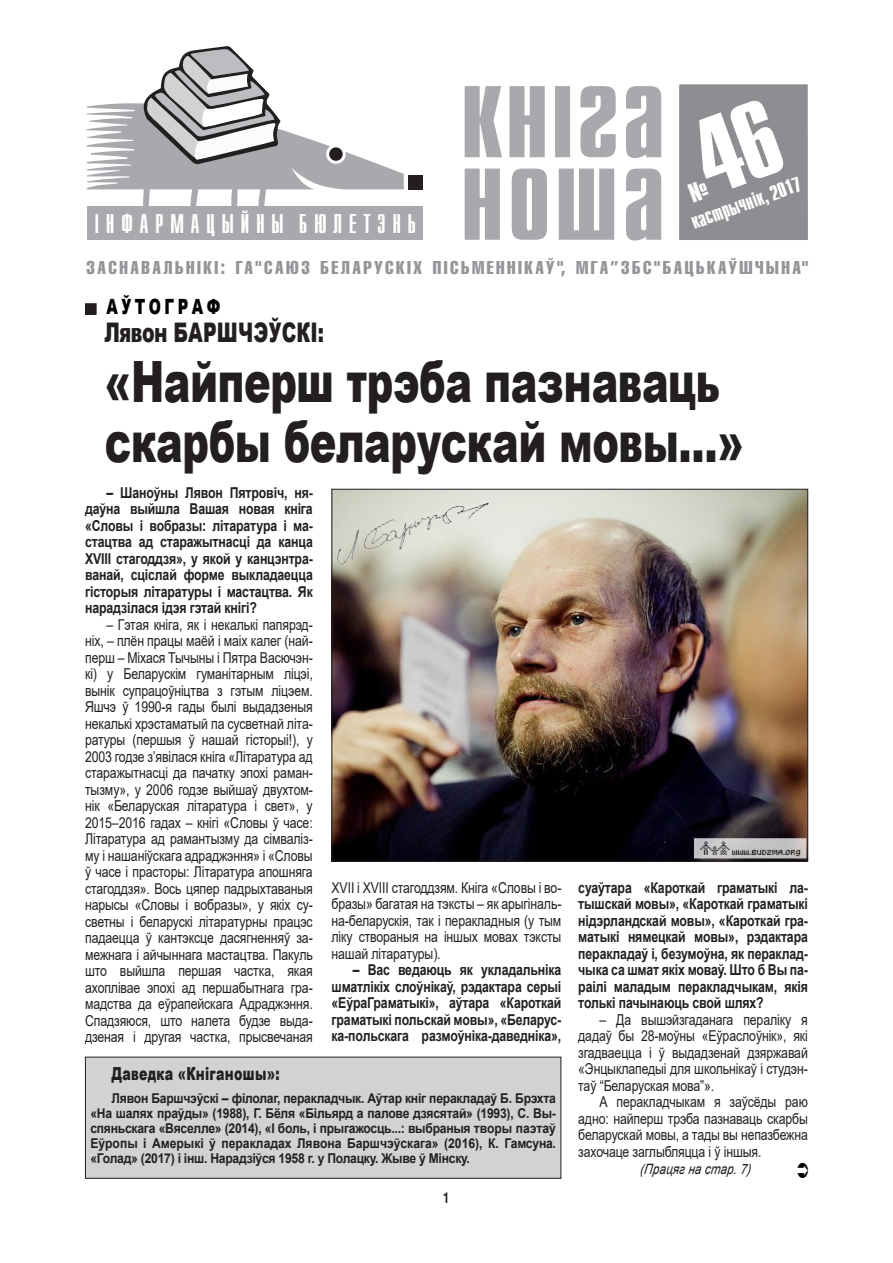
<style>
.page{position:relative;width:893px;height:1263px;background:#fff}
.page>*{position:absolute;margin:0;border:0;box-sizing:border-box;transform-origin:0 0}
.t1{font:900 57px/60px "Arial";letter-spacing:-.01em;color:#231f20;scale:.7 1}
.t2{font:27px "Compact C";letter-spacing:.24em;color:#fff}
.t3{font:900 27px "Arial";letter-spacing:.01em;color:#231f20;scale:.7 1}
.t4{font:700 21px "Compact C";color:#fff}
.t5{font:900 21px "Arial";letter-spacing:.235em;color:#000;scale:.7 1}
.t6{font:18.3px "Helios Compressed";letter-spacing:.14em;color:#939598}
.t7{font:900 18px "Arial";letter-spacing:.02em;color:#231f20;scale:.7 1}
.t8{font:15px/16.5px "Arial";letter-spacing:-.01em;color:#231f20;text-align:justify;scale:.82 1}
.t9{font:700 15px/16.5px "Arial";letter-spacing:-.01em;color:#231f20;text-align:justify;scale:.82 1}
.t10{font:700 15px "Helios Cond";color:#231f20;scale:.82 1}
.t11{font:italic 14.25px "Arial";color:#231f20;scale:.82 1}
.t12{font:700 13.5px/15px "Arial";letter-spacing:-.02em;color:#231f20;text-align:justify;scale:.9 1}
</style>
<div class="page">
<div style="left:85px;top:1057px;width:476px;height:121px;background:#d1d2d4"></div>
<div style="left:85px;top:1057px;width:476px;height:122px;border:1px solid #231f20"></div>
<div style="left:86px;top:304px;width:10px;height:10px;background:#231f20"></div>
<div style="left:85px;top:303px;width:12px;height:12px;border:2px solid #231f20"></div>
<svg style="left:465px;top:86px;width:196px;height:155px"></svg>
<div style="left:87px;top:206px;width:336px;height:34px;background:#a8a9ad"></div>
<div style="left:408px;top:175px;width:15px;height:14px;background:#231f20"></div>
<svg style="left:87px;top:46px;width:317px;height:160px"></svg>
<div style="left:679px;top:84px;width:129px;height:156px;background:#8c8e91"></div>
<img style="left:334px;top:491px;width:472px;height:368px">
<img style="left:331px;top:488px;width:182px;height:102px">
<h3 class="t4" style="left:688px;top:213px;width:117px;rotate:-20deg">кастрычнік, 2017</h3>
<h2 class="t2" style="left:95px;top:210px;width:323px">ІНФАРМАЦЫЙНЫ БЮЛЕТЭНЬ</h2>
<p class="t6" style="left:86px;top:256px;width:723px">ЗАСНАВАЛЬНІКІ: ГА"САЮЗ БЕЛАРУСКІХ ПІСЬМЕННІКАЎ", МГА”ЗБС"БАЦЬКАЎШЧЫНА"</p>
<h3 class="t5" style="left:107px;top:291px;width:164px">АЎТОГРАФ</h3>
<h2 class="t3" style="left:105px;top:312px;width:315px">Лявон БАРШЧЭЎСКІ:</h2>
<h1 class="t1" style="left:105px;top:350px;width:914px">«Найперш трэба пазнаваць скарбы беларускай мовы...»</h1>
<p class="t9" style="left:85px;top:484px;width:279px;text-indent:21px">– Шаноўны Лявон Пятровіч, ня&shy;даўна выйшла Вашая новая кніга «Словы і вобразы: літаратура і ма&shy;стацтва ад старажытнасці да канца XVIII стагоддзя», у якой у канцэнтра&shy;ванай, сціслай форме выкладаецца гісторыя літаратуры і мастацтва. Як нарадзілася ідэя гэтай кнігі?</p>
<p class="t8" style="left:85px;top:616px;width:279px;text-indent:21px">– Гэтая кніга, як і некалькі папярэд&shy;ніх, – плён працы маёй і маіх калег (най&shy;перш – Міхася Тычыны і Пятра Васючэн&shy;кі) у Беларускім гуманітарным ліцэі, вынік супрацоўніцтва з гэтым ліцэем.<br>Яшчэ ў 1990-я гады былі выдадзеныя некалькі хрэстаматый па сусветнай літа&shy;ратуры (першыя ў нашай гісторыі!), у 2003 годзе з’явілася кніга «Літаратура ад старажытнасці да пачатку эпохі раман&shy;тызму», у 2006 годзе выйшаў двухтом&shy;нік «Беларуская літаратура і свет», у 2015–2016 гадах – кнігі «Словы ў часе:<br>Літаратура ад рамантызму да сімваліз&shy;му і нашаніўскага адраджэння» і «Словы ў часе і прасторы: Літаратура апошняга стагоддзя». Вось цяпер падрыхтаваныя нарысы «Словы і вобразы», у якіх су&shy;светны і беларускі літаратурны працэс падаецца ў кантэксце дасягненняў за&shy;межнага і айчыннага мастацтва. Пакуль што выйшла першая частка, якая ахоплівае эпохі ад першабытнага гра&shy;мадства да еўрапейскага Адраджэння.<br>Спадзяюся, што налета будзе выда&shy;дзеная і другая частка, прысвечаная</p>
<p class="t9" style="left:578px;top:879px;width:282px">суаўтара «Кароткай граматыкі ла&shy;тышскай мовы», «Кароткай граматыкі нідэрландскай мовы», «Кароткай гра&shy;матыкі нямецкай мовы», рэдактара перакладаў і, безумоўна, як пераклад&shy;чыка са шмат якіх моваў. Што б Вы па&shy;раілі маладым перакладчыкам, якія толькі пачынаюць свой шлях?</p>
<p class="t8" style="left:578px;top:1011px;width:282px;text-indent:21px">– Да вышэйзгаданага пераліку я дадаў бы 28-моўны «Еўраслоўнік», які згадваецца і ў выдадзенай дзяржавай «Энцыклапедыі для школьнікаў і студэн&shy;таў “Беларуская мова”».</p>
<p class="t8" style="left:578px;top:1094px;width:282px;text-indent:21px">А перакладчыкам я заўсёды раю адно: найперш трэба пазнаваць скарбы беларускай мовы, а тады вы непазбежна захочаце заглыбляцца і ў іншыя.</p>
<p class="t8" style="left:332px;top:879px;width:282px">XVII i XVIII стагоддзям. Кніга «Словы і во&shy;бразы» багатая на тэксты – як арыгіналь&shy;на-беларускія, так і перакладныя (у тым ліку створаныя на іншых мовах тэксты нашай літаратуры).</p>
<p class="t9" style="left:332px;top:962px;width:282px;text-indent:21px">– Вас ведаюць як укладальніка шматлікіх слоўнікаў, рэдактара серыі «ЕўраГраматыкі», аўтара «Кароткай граматыкі польскай мовы», «Беларус&shy;ка-польскага размоўніка-даведніка»,</p>
<p class="t7" style="left:112px;top:1060px;width:241px">Даведка «Кніганошы»:</p>
<p class="t12" style="left:90px;top:1091px;width:519px;text-indent:21px">Лявон Баршчэўскі – філолаг, перакладчык. Аўтар кніг перакладаў Б. Брэхта «На шалях праўды» (1988), Г. Бёля «Більярд а палове дзясятай» (1993), С. Вы&shy;спяньскага «Вяселле» (2014), «I боль, і прыгажосць...: выбраныя творы паэтаў Еўропы і Амерыкі ў перакладах Лявона Баршчэўскага» (2016), К. Гамсуна. «Голад» (2017) і інш. Нарадзіўся 1958 г. у Полацку. Жыве ў Мінску.</p>
<p class="t11" style="left:640px;top:1160px;width:137px">(Пр ацяг на стар . 7)</p>
<p class="t10" style="left:444px;top:1189px;width:9px">1</p>
</div>
